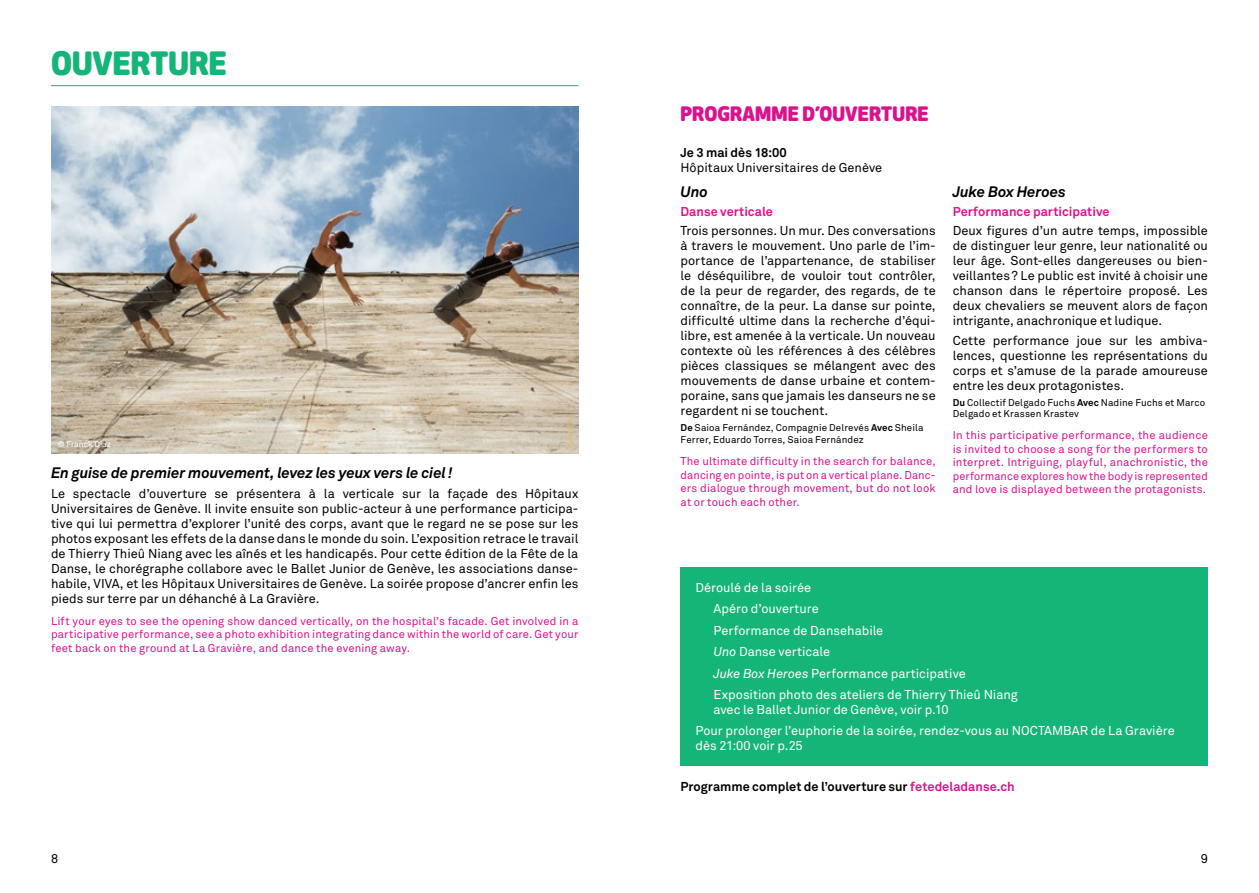
<style>
.page{position:relative;width:1259px;height:893px;background:#fff}
.page>*{position:absolute;margin:0;border:0;box-sizing:border-box;transform-origin:0 0}
.t1{font:800 31.5px "Apex Rounded";color:#15b577}
.t2{font:800 19.5px "Apex Rounded";letter-spacing:.005em;color:#da138d}
.t3{font:italic 700 15px "Akkurat";letter-spacing:-.01em;color:#000}
.t4{font:12.75px/15px "Akkurat";color:#000;text-align:justify}
.t5{font:12.75px/21.5px "Akkurat";color:#fff}
.t6{font:700 12.75px "Akkurat";color:#000}
.t7{font:700 12.75px "Akkurat";color:#da138d}
.t8{font:11.25px/13.5px "Akkurat";letter-spacing:.015em;color:#da138d;text-align:justify}
.t9{font:9.75px/11.7px "Akkurat";letter-spacing:.01em;color:#000}
.t10{font:8.25px "Akkurat";color:#fff}
.s1{font-weight:700}
.s2{font-style:italic}
.s3{color:#da138d}
</style>
<div class="page">
<hr style="left:51px;top:85px;width:527px;height:1px;background:#15b577">
<img style="left:51px;top:106px;width:527px;height:348px">
<div style="left:680px;top:567px;width:528px;height:198px;background:#15b577"></div>
<h1 class="t1" style="left:51px;top:46px;width:177px">OUVERTURE</h1>
<p class="t10" style="left:57px;top:439px;width:55px">© Franck Diaz</p>
<p class="t3" style="left:51px;top:464px;width:403px">En guise de premier mouvement, levez les yeux vers le ciel!</p>
<p class="t4" style="left:51px;top:486px;width:529px">Le spectacle d’ouverture se présentera à la verticale sur la façade des Hôpitaux Universitaires de Genève. Il invite ensuite son public-acteur à une performance participa&shy;tive qui lui permettra d’explorer l’unité des corps, avant que le regard ne se pose sur les photos exposant les effets de la danse dans le monde du soin. L’exposition retrace le travail de Thierry Thieû Niang avec les aînés et les handicapés. Pour cette édition de la Fête de la Danse, le chorégraphe collabore avec le Ballet Junior de Genève, les associations danse&shy;habile, VIVA, et les Hôpitaux Universitaires de Genève. La soirée propose d’ancrer enfin les pieds sur terre par un déhanché à La Gravière.</p>
<p class="t8" style="left:51px;top:614px;width:529px">Lift your eyes to see the opening show danced vertically, on the hospital’s facade. Get involved in a participative performance, see a photo exhibition integrating dance within the world of care. Get your feet back on the ground at La Gravière, and dance the evening away.</p>
<h2 class="t2" style="left:680px;top:103px;width:250px">PROGRAMME D’OUVERTURE</h2>
<p class="t6" style="left:680px;top:145px;width:108px">Je 3 mai dès 18:00</p>
<p class="t4" style="left:680px;top:160px;width:203px">Hôpitaux Universitaires de Genève</p>
<p class="t3" style="left:680px;top:182px;width:29px">Uno</p>
<p class="t7" style="left:680px;top:204px;width:94px">Danse verticale</p>
<p class="t4" style="left:680px;top:223px;width:257px">Trois personnes. Un mur. Des conversations à travers le mouvement. Uno parle de l’im&shy;portance de l’appartenance, de stabiliser le déséquilibre, de vouloir tout contrôler, de la peur de regarder, des regards, de te connaître, de la peur. La danse sur pointe, difficulté ultime dans la recherche d’équi&shy;libre, est amenée à la verticale. Un nouveau contexte où les références à des célèbres pièces classiques se mélangent avec des mouvements de danse urbaine et contem&shy;poraine, sans que jamais les danseurs ne se regardent ni se touchent.</p>
<p class="t9" style="left:680px;top:422px;width:244px"><span class="s1">De</span> Saioa Fernández, Compagnie Delrevés <span class="s1">Avec</span> Sheila<br>Ferrer, Eduardo Torres, Saioa Fernández</p>
<p class="t8" style="left:680px;top:454px;width:257px">The ultimate difficulty in the search for balance, dancing en pointe, is put on a vertical plane. Danc&shy;ers dialogue through movement, but do not look at or touch each other.</p>
<p class="t3" style="left:952px;top:182px;width:115px">Juke Box Heroes</p>
<p class="t7" style="left:952px;top:204px;width:158px">Performance participative</p>
<p class="t4" style="left:952px;top:223px;width:257px">Deux figures d’un autre temps, impossible de distinguer leur genre, leur nationalité ou leur âge. Sont-elles dangereuses ou bien&shy;veillantes? Le public est invité à choisir une chanson dans le répertoire proposé. Les deux chevaliers se meuvent alors de façon intrigante, anachronique et ludique.</p>
<p class="t4" style="left:952px;top:332px;width:257px">Cette performance joue sur les ambiva&shy;lences, questionne les représentations du corps et s’amuse de la parade amoureuse entre les deux protagonistes.</p>
<p class="t9" style="left:952px;top:396px;width:254px"><span class="s1">Du</span> Collectif Delgado Fuchs <span class="s1">Avec</span> Nadine Fuchs et Marco<br>Delgado et Krassen Krastev</p>
<p class="t8" style="left:952px;top:428px;width:257px">In this participative performance, the audience is invited to choose a song for the performers to interpret. Intriguing, playful, anachronistic, the performance explores how the body is represented and love is displayed between the protagonists.</p>
<p class="t5" style="left:713px;top:577px;width:306px;text-indent:-18px">Déroulé de la soirée<br>Apéro d’ouverture<br>Performance de Dansehabile<br><span class="s2">Uno</span> Danse verticale<br><span class="s2">Juke Box Heroes</span> Performance participative<br>Exposition photo des ateliers de Thierry Thieû Niang</p>
<p class="t5" style="left:695px;top:698px;width:481px;text-indent:18px">avec le Ballet Junior de Genève, voir p.10<br>Pour prolonger l’euphorie de la soirée, rendez-vous au NOCTAMBAR de La Gravière</p>
<p class="t5" style="left:695px;top:735px;width:109px">dès 21:00 voir p.25</p>
<p class="t6" style="left:680px;top:778px;width:336px">Programme complet de l’ouverture sur <span class="s3">fetedeladanse.ch</span></p>
<p class="t4" style="left:51px;top:851px;width:9px">8</p>
<p class="t4" style="left:1200px;top:851px;width:9px">9</p>
</div>
